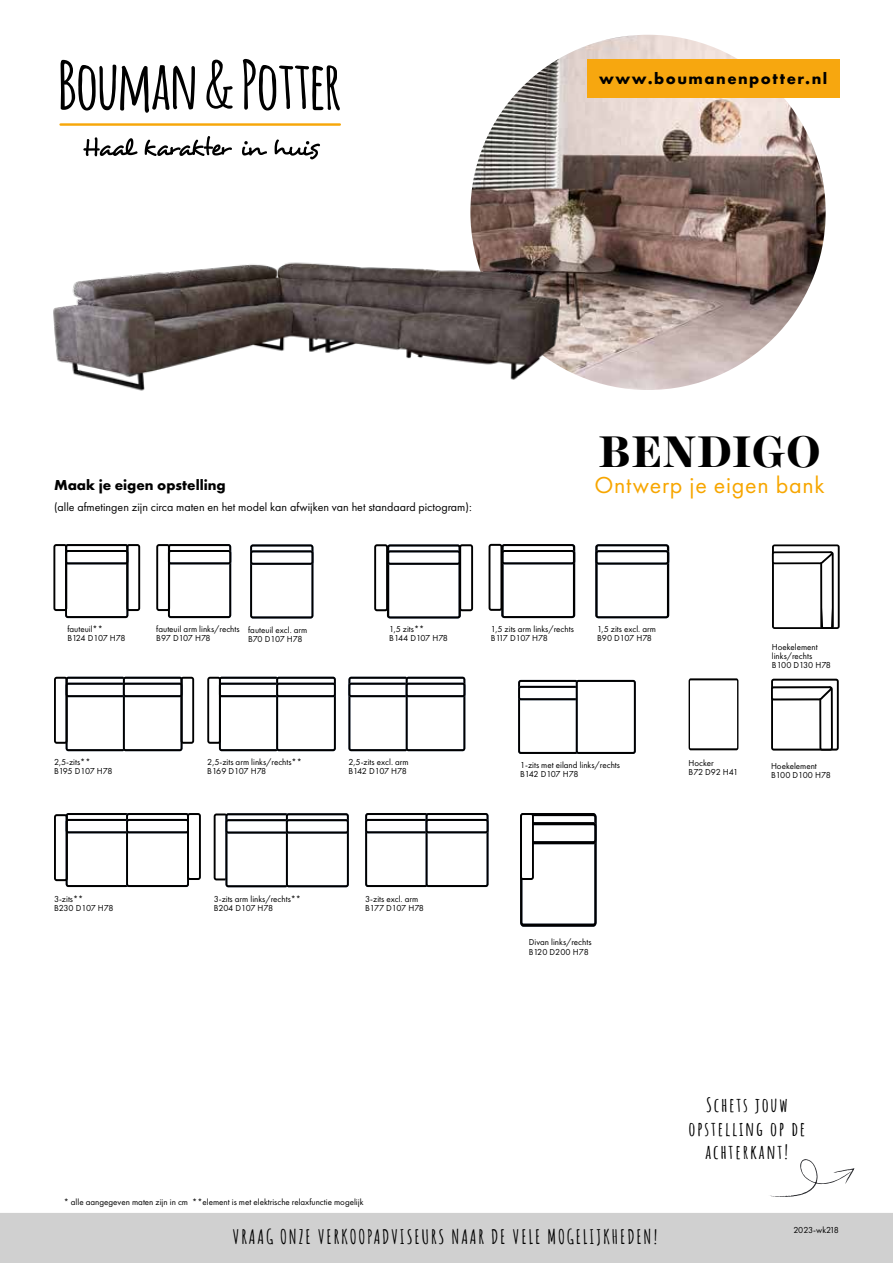
<style>
.page{position:relative;width:893px;height:1263px;background:#fff}
.page>*{position:absolute;margin:0;border:0;box-sizing:border-box;transform-origin:0 0}
.t1{font:700 45px "Harrietv 2 Display";letter-spacing:.025em;color:#000}
.t2{font:24px "Futura PT";letter-spacing:.03em;color:#f7a600}
.t3{font:700 19.5px/23.4px "Amatic SC";letter-spacing:.09em;color:#000;text-align:center}
.t4{font:700 16.5px "Futura PT";letter-spacing:.09em;color:#000}
.t5{font:700 15px "Futura PT";color:#000}
.t6{font:12px "Futura PT";color:#000}
.t7{font:9px/9px "Futura PT";color:#000}
.t8{font:9px "Futura PT";letter-spacing:-.025em;color:#000}
</style>
<div class="page">
<div style="left:0;top:1213px;width:893px;height:50px;background:#d0d0d0"></div>
<svg style="left:770px;top:1159px;width:84px;height:38px"></svg>
<svg style="left:520px;top:813px;width:77px;height:114px"></svg>
<svg style="left:250px;top:544px;width:63px;height:74px"></svg>
<svg style="left:156px;top:544px;width:75px;height:74px"></svg>
<svg style="left:53px;top:544px;width:87px;height:74px"></svg>
<svg style="left:207px;top:677px;width:129px;height:74px"></svg>
<svg style="left:348px;top:677px;width:117px;height:74px"></svg>
<svg style="left:54px;top:677px;width:140px;height:74px"></svg>
<svg style="left:771px;top:679px;width:68px;height:72px"></svg>
<img style="left:470px;top:35px;width:356px;height:355px;border-radius:178px">
<img style="left:53px;top:202px;width:534px;height:189px">
<svg style="left:61px;top:60px;width:134px;height:53px"></svg>
<svg style="left:206px;top:60px;width:27px;height:49px"></svg>
<svg style="left:243px;top:59px;width:97px;height:52px"></svg>
<svg style="left:83px;top:136px;width:237px;height:23px"></svg>
<hr style="left:61px;top:123px;width:279px;height:3px;background:#f7a70a">
<div style="left:587px;top:59px;width:252px;height:39px;background:#f7a70f"></div>
<svg style="left:595px;top:544px;width:74px;height:74px"></svg>
<svg style="left:489px;top:544px;width:86px;height:74px"></svg>
<svg style="left:374px;top:544px;width:99px;height:74px"></svg>
<svg style="left:214px;top:813px;width:135px;height:74px"></svg>
<svg style="left:365px;top:813px;width:123px;height:74px"></svg>
<svg style="left:54px;top:813px;width:147px;height:74px"></svg>
<svg style="left:518px;top:680px;width:118px;height:74px"></svg>
<svg style="left:689px;top:678px;width:49px;height:72px"></svg>
<svg style="left:772px;top:544px;width:68px;height:85px"></svg>
<h3 class="t4" style="left:599px;top:68px;width:230px">www.boumanenpotter.nl</h3>
<h3 class="t5" style="left:54px;top:476px;width:173px">Maak je eigen opstelling</h3>
<h3 class="t6" style="left:54px;top:500px;width:419px">(alle afmetingen zijn circa maten en het model kan afwijken van het standaard pictogram):</h3>
<h1 class="t1" style="left:599px;top:421px;width:223px">BENDIGO</h1>
<h2 class="t2" style="left:594px;top:471px;width:232px">Ontwerp je eigen bank</h2>
<p class="t7" style="left:67px;top:625px;width:60px">fauteuil**<br>B124 D107 H78</p>
<p class="t7" style="left:156px;top:625px;width:85px">fauteuil arm links/rechts<br>B97 D107 H78</p>
<p class="t7" style="left:248px;top:625px;width:61px">fauteuil excl. arm<br>B70 D107 H78</p>
<p class="t7" style="left:389px;top:625px;width:60px">1,5 zits**<br>B144 D107 H78</p>
<p class="t7" style="left:491px;top:625px;width:84px">1,5 zits arm links/rechts<br>B117 D107 H78</p>
<p class="t7" style="left:597px;top:625px;width:60px">1,5 zits excl. arm<br>B90 D107 H78</p>
<p class="t7" style="left:772px;top:643px;width:61px">Hoekelement links/rechts<br>B100 D130 H78</p>
<p class="t7" style="left:207px;top:757px;width:96px">2,5-zits arm links/rechts**<br>B169 D107 H78</p>
<p class="t7" style="left:54px;top:757px;width:60px">2,5-zits**<br>B195 D107 H78</p>
<p class="t7" style="left:520px;top:760px;width:101px">1-zits met eiland links/rechts<br>B142 D107 H78</p>
<p class="t7" style="left:771px;top:761px;width:61px">Hoekelement<br>B100 D100 H78</p>
<p class="t7" style="left:348px;top:757px;width:62px">2,5-zits excl. arm<br>B142 D107 H78</p>
<p class="t7" style="left:689px;top:758px;width:51px">Hocker<br>B72 D92 H41</p>
<p class="t7" style="left:54px;top:894px;width:61px">3-zits**<br>B230 D107 H78</p>
<p class="t7" style="left:214px;top:894px;width:89px">3-zits arm links/rechts**<br>B204 D107 H78</p>
<p class="t7" style="left:365px;top:894px;width:60px">3-zits excl. arm<br>B177 D107 H78</p>
<p class="t7" style="left:529px;top:938px;width:64px">Divan links/rechts<br>B120 D200 H78</p>
<p class="t7" style="left:64px;top:1197px;width:301px">* alle aangegeven maten zijn in cm **element is met elektrische relaxfunctie mogelijk</p>
<h3 class="t3" style="left:233px;top:1223px;width:426px">VRAAG ONZE VERKOOPADVISEURS NAAR DE VELE MOGELIJKHEDEN!</h3>
<h3 class="t3" style="left:688px;top:1092px;width:119px">Schets jouw opstelling op de achterkant!</h3>
<p class="t8" style="left:793px;top:1224px;width:47px">2023-wk218</p>
</div>
